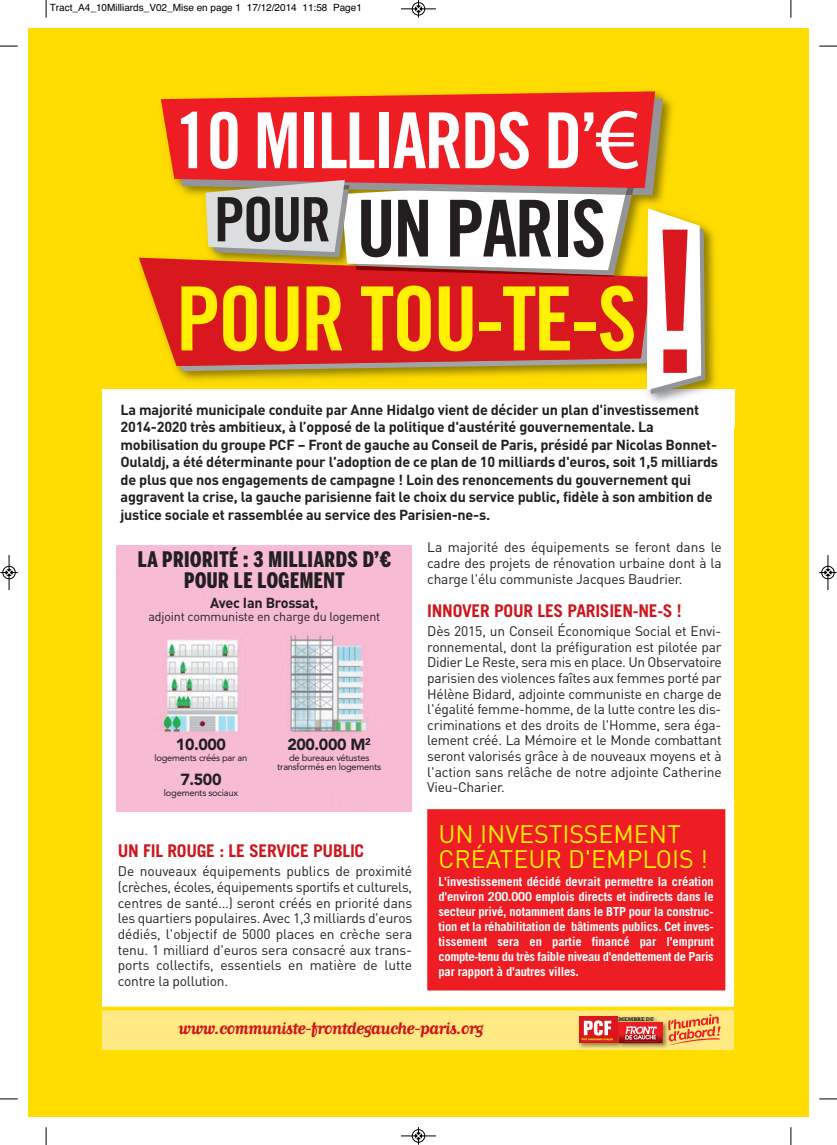
<style>
.page{position:relative;width:837px;height:1145px;background:#fff}
.page>*{position:absolute;margin:0;border:0;box-sizing:border-box;transform-origin:0 0}
.t1{font:198.25px "Trade Gothic Bold Cond Twenty";color:#d8171f}
.t2{font:88.62px "Trade Gothic Bold Cond Twenty";letter-spacing:-.03em;color:#fff101}
.t3{font:78.5px "Trade Gothic Bold Cond Twenty";letter-spacing:-.03em;color:#231f20}
.t4{font:77.25px "Trade Gothic Bold Cond Twenty";letter-spacing:-.03em;color:#fff}
.t5{font:61.25px "Trade Gothic Bold Cond Twenty";color:#231f20}
.t6{font:25px/25px "DIN";color:#fff101}
.t7{font:900 21.25px/21.2px "Benton Sans Comp";letter-spacing:.025em;color:#231f20;text-align:center}
.t8{font:700 19.75px "Matrix Script";letter-spacing:-.04em;color:#cd151d}
.t9{font:700 17.5px "Trade Gothic";letter-spacing:-.015em;color:#cd151d}
.t10{font:900 16px "Avenir";letter-spacing:-.025em;color:#231f20}
.t11{font:700 14.38px/17.5px "DIN";letter-spacing:-.015em;color:#231f20}
.t12{font:13.75px/15.6px "DIN";letter-spacing:-.015em;color:#231f20;text-align:justify}
.t13{font:700 12.5px/15px "Trade Gothic";letter-spacing:-.025em;color:#fff;text-align:justify}
.t14{font:12.5px "DIN";letter-spacing:-.015em;color:#231f20}
.t15{font:10px "Helvetica";color:#000}
.t16{font:9.38px/9.4px "Avenir";letter-spacing:-.025em;color:#231f20;text-align:center}
.t17{font:700 5.38px "Rockwell";color:#231f20}
.s1{font-family:"Myriad Pro";font-size:86.88px}
</style>
<div class="page">
<div style="left:28px;top:28px;width:780px;height:1088px;background:#ffdd01"></div>
<div style="left:103px;top:390px;width:630px;height:618px;background:#fff"></div>
<div style="left:103px;top:1008px;width:630px;height:41px;background:#ffe982"></div>
<div style="left:427px;top:809px;width:298px;height:181px;background:#ee1d23"></div>
<img style="left:102px;top:91px;width:633px;height:335px">
<img style="left:103px;top:390px;width:630px;height:36px">
<svg style="left:180px;top:366px;width:466px;height:5px;background:#ab9c3a"></svg>
<svg style="left:139px;top:258px;width:507px;height:108px;background:#d72522"></svg>
<svg style="left:169px;top:99px;width:493px;height:96px"></svg>
<svg style="left:161px;top:91px;width:494px;height:97px;background:#ed2b22"></svg>
<svg style="left:646px;top:208px;width:59px;height:186px;background:#f2eedd"></svg>
<svg style="left:205px;top:178px;width:429px;height:98px;background:#e1c6bc"></svg>
<img style="left:556px;top:1010px;width:136px;height:40px">
<div style="left:578px;top:1016px;width:39px;height:27px;background:#d8171f"></div>
<svg style="left:581px;top:1014px;width:139px;height:31px"></svg>
<svg style="left:102px;top:1006px;width:631px;height:4px;background:#ffe229"></svg>
<img style="left:116px;top:545px;width:295px;height:266px">
<svg style="left:46px;top:0;width:1px;height:18px"></svg>
<svg style="left:0;top:46px;width:18px;height:1px"></svg>
<svg style="left:790px;top:0;width:1px;height:18px"></svg>
<svg style="left:819px;top:46px;width:17px;height:1px"></svg>
<svg style="left:46px;top:1127px;width:1px;height:17px"></svg>
<svg style="left:0;top:1098px;width:18px;height:1px"></svg>
<svg style="left:790px;top:1127px;width:1px;height:17px"></svg>
<svg style="left:819px;top:1098px;width:17px;height:1px"></svg>
<div style="left:411px;top:2px;width:14px;height:14px;border:1px solid #fff;border-radius:50%"></div>
<hr style="left:401px;top:9px;width:35px;height:1px;background:#000">
<div style="left:412px;top:2px;width:13px;height:13px;border:1px solid #000;border-radius:50%"></div>
<svg style="left:415px;top:0;width:6px;height:18px"></svg>
<div style="left:411px;top:1129px;width:14px;height:13px;border:1px solid #fff;border-radius:50%"></div>
<hr style="left:401px;top:1135px;width:35px;height:1px;background:#000">
<div style="left:412px;top:1129px;width:13px;height:13px;border:1px solid #000;border-radius:50%"></div>
<svg style="left:415px;top:1127px;width:6px;height:17px"></svg>
<div style="left:2px;top:566px;width:14px;height:13px;border:1px solid #fff;border-radius:50%"></div>
<hr style="left:9px;top:555px;width:1px;height:35px;background:#000">
<div style="left:3px;top:566px;width:12px;height:13px;border:1px solid #000;border-radius:50%"></div>
<svg style="left:0;top:569px;width:18px;height:6px"></svg>
<hr style="left:827px;top:555px;width:1px;height:35px;background:#000">
<div style="left:821px;top:566px;width:13px;height:13px;border:1px solid #000;border-radius:50%"></div>
<svg style="left:819px;top:569px;width:17px;height:6px"></svg>
<p class="t15" style="left:50px;top:2px;width:313px">Tract_A4_10Milliards_V02_Mise en page 1 17/12/2014 11:58 Page1</p>
<h3 class="t4" style="left:175px;top:112px;width:466px">10 MILLIARDS D’<span class="s1">€</span></h3>
<h3 class="t5" style="left:214px;top:197px;width:118px">POUR</h3>
<h3 class="t3" style="left:356px;top:200px;width:251px">UN PARIS</h3>
<h2 class="t2" style="left:176px;top:286px;width:462px">POUR TOU-TE-S</h2>
<h1 class="t1" style="left:647px;top:230px;width:57px">!</h1>
<p class="t11" style="left:120px;top:401px;width:599px">La majorité municipale conduite par Anne Hidalgo vient de décider un plan d'investissement 2014-2020 très ambitieux, à l’opposé de la politique d'austérité gouvernementale. La mobilisation du groupe PCF – Front de gauche au Conseil de Paris, présidé par Nicolas Bonnet-Oulaldj, a été déterminante pour l'adoption de ce plan de 10 milliards d'euros, soit 1,5 milliards de plus que nos engagements de campagne ! Loin des renoncements du gouvernement qui aggravent la crise, la gauche parisienne fait le choix du service public, fidèle à son ambition de justice sociale et rassemblée au service des Parisien-ne-s.</p>
<h3 class="t7" style="left:138px;top:549px;width:255px">LA PRIORITÉ : 3 MILLIARDS D’€<br>POUR LE LOGEMENT</h3>
<p class="t11" style="left:210px;top:594px;width:110px">Avec Ian Brossat,</p>
<p class="t14" style="left:148px;top:610px;width:233px">adjoint communiste en charge du logement</p>
<p class="t10" style="left:176px;top:730px;width:52px">10.000</p>
<p class="t16" style="left:154px;top:752px;width:94px">logements créés par an</p>
<p class="t10" style="left:180px;top:765px;width:43px">7.500</p>
<p class="t16" style="left:164px;top:787px;width:75px">logements sociaux</p>
<p class="t10" style="left:287px;top:730px;width:85px">200.000 M<sup>2</sup></p>
<p class="t16" style="left:277px;top:752px;width:105px">de bureaux vétustes transformés en logements</p>
<p class="t9" style="left:118px;top:844px;width:248px">UN FIL ROUGE : LE SERVICE PUBLIC</p>
<p class="t12" style="left:118px;top:863px;width:296px">De nouveaux équipements publics de proximité (crèches, écoles, équipements sportifs et culturels, centres de santé…) seront créés en priorité dans les quartiers populaires. Avec 1,3 milliards d'euros dédiés, l'objectif de 5000 places en crèche sera tenu. 1 milliard d'euros sera consacré aux trans&shy;ports collectifs, essentiels en matière de lutte contre la pollution.</p>
<p class="t12" style="left:427px;top:540px;width:296px">La majorité des équipements se feront dans le cadre des projets de rénovation urbaine dont à la charge l'élu communiste Jacques Baudrier.</p>
<p class="t9" style="left:427px;top:604px;width:256px">INNOVER POUR LES PARISIEN-NE-S !</p>
<p class="t12" style="left:427px;top:623px;width:296px">Dès 2015, un Conseil Économique Social et Envi&shy;ronnemental, dont la préfiguration est pilotée par Didier Le Reste, sera mis en place. Un Observatoire parisien des violences faîtes aux femmes porté par Hélène Bidard, adjointe communiste en charge de l'égalité femme-homme, de la lutte contre les dis&shy;criminations et des droits de l'Homme, sera éga&shy;lement créé. La Mémoire et le Monde combattant seront valorisés grâce à de nouveaux moyens et à l'action sans relâche de notre adjointe Catherine Vieu-Charier.</p>
<h3 class="t6" style="left:438px;top:821px;width:271px">UN INVESTISSEMENT<br>CRÉATEUR D'EMPLOIS !</h3>
<p class="t13" style="left:438px;top:875px;width:277px">L'investissement décidé devrait permettre la création d'environ 200.000 emplois directs et indirects dans le secteur privé, notamment dans le BTP pour la construc&shy;tion et la réhabilitation de bâtiments publics. Cet inves&shy;tissement sera en partie financé par l'emprunt compte-tenu du très faible niveau d'endettement de Paris par rapport à d'autres villes.</p>
<h3 class="t8" style="left:178px;top:1015px;width:307px">www.communiste-frontdegauche-paris.org</h3>
<p class="t17" style="left:618px;top:1015px;width:37px">MEMBRE DU</p>
</div>
